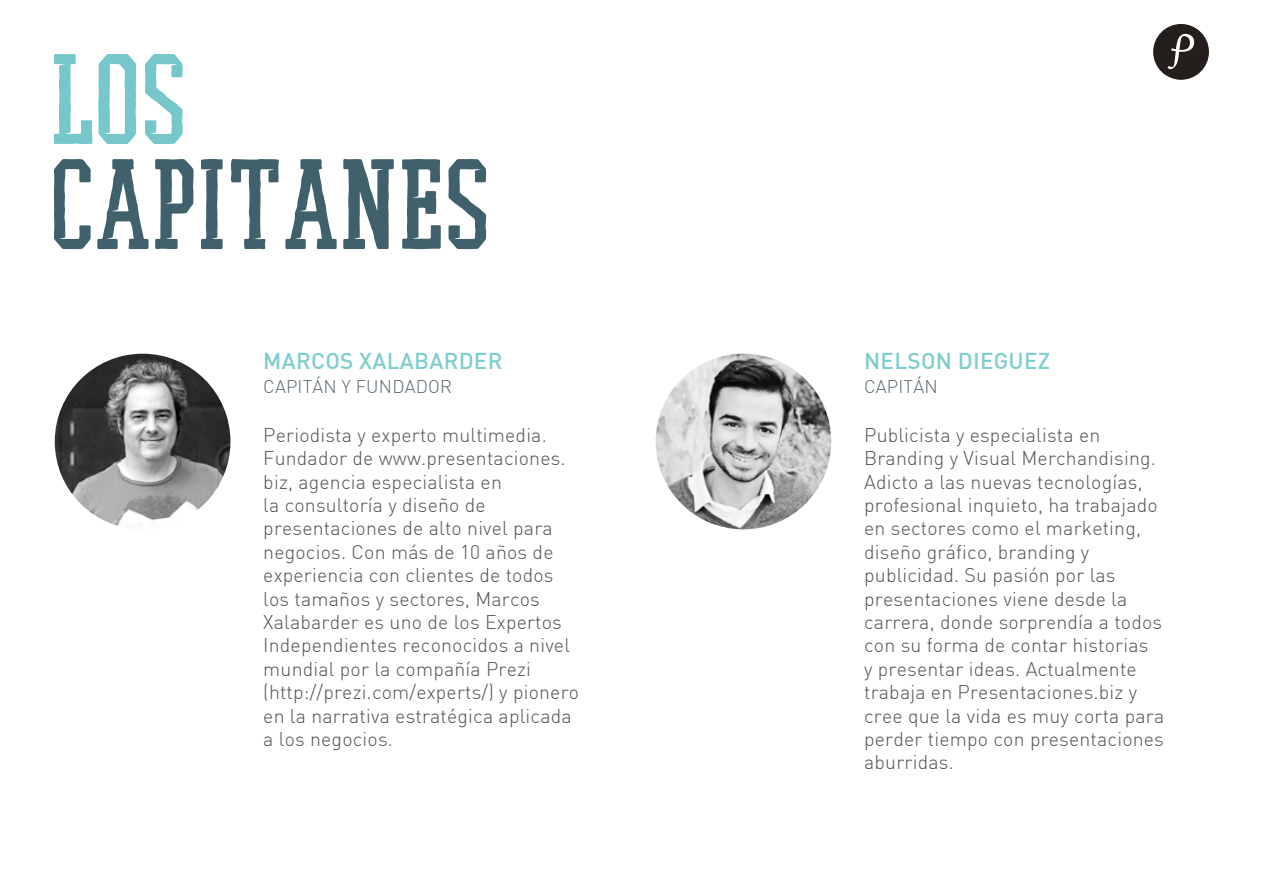
<style>
.page{position:relative;width:1263px;height:893px;background:#fff}
.page>*{position:absolute;margin:0;border:0;box-sizing:border-box;transform-origin:0 0}
.t1{font:90px "PROMESH Two";color:#40616b}
.t2{font:90px "PROMESH Two";color:#75c7c9}
.t3{font:500 22.5px "DIN";letter-spacing:.01em;color:#7fcecd}
.t4{font:300 19.5px/23.4px "DIN";letter-spacing:.01em;color:#515254}
.t5{font:300 18px "DIN";letter-spacing:.01em;color:#58676f}
</style>
<div class="page">
<div style="left:1153px;top:24px;width:56px;height:56px;background:#241f1c;border-radius:50%"></div>
<svg style="left:1168px;top:34px;width:26px;height:35px"></svg>
<img style="left:55px;top:354px;width:175px;height:175px;border-radius:88px">
<img style="left:656px;top:354px;width:175px;height:175px;border-radius:88px">
<h1 class="t2" style="left:54px;top:53px;width:44px">LOS</h1>
<h1 class="t1" style="left:54px;top:158px;width:283px">capitANES</h1>
<p class="t3" style="left:263px;top:347px;width:241px">MARCOS XALABARDER</p>
<p class="t5" style="left:263px;top:376px;width:190px">CAPITÁN Y FUNDADOR</p>
<p class="t4" style="left:263px;top:423px;width:317px">Periodista y experto multimedia.<br>Fundador de www.presentaciones. biz, agencia especialista en<br>la consultoría y diseño de presentaciones de alto nivel para negocios. Con más de 10 años de experiencia con clientes de todos los tamaños y sectores, Marcos<br>Xalabarder es uno de los Expertos<br>Independientes reconocidos a nivel mundial por la compañía Prezi (http://prezi.com/experts/) y pionero en la narrativa estratégica aplicada a los negocios.</p>
<p class="t3" style="left:864px;top:347px;width:188px">NELSON DIEGUEZ</p>
<p class="t5" style="left:864px;top:376px;width:75px">CAPITÁN</p>
<p class="t4" style="left:864px;top:423px;width:302px">Publicista y especialista en<br>Branding y Visual Merchandising.<br>Adicto a las nuevas tecnologías, profesional inquieto, ha trabajado en sectores como el marketing, diseño gráfico, branding y publicidad. Su pasión por las presentaciones viene desde la carrera, donde sorprendía a todos con su forma de contar historias<br>y presentar ideas. Actualmente trabaja en Presentaciones.biz y cree que la vida es muy corta para perder tiempo con presentaciones aburridas.</p>
</div>
